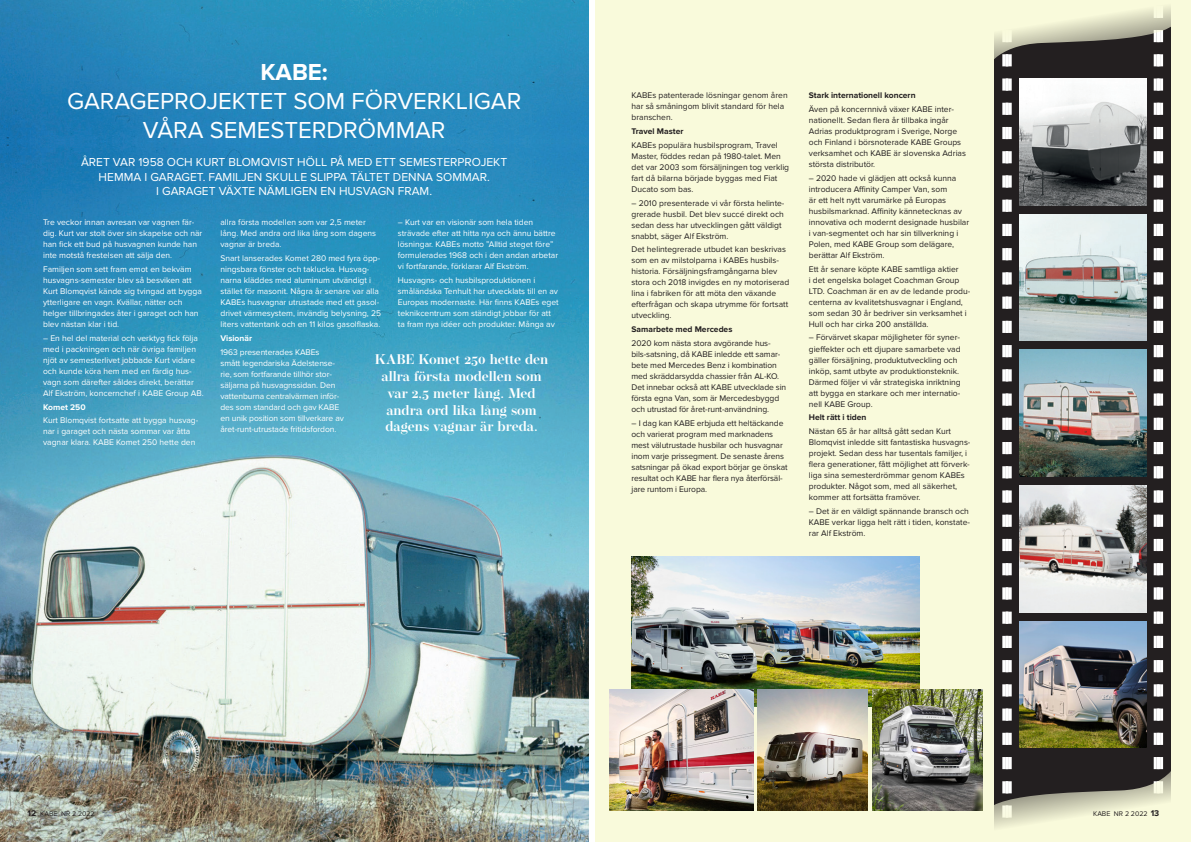
<style>
.page{position:relative;width:1191px;height:842px;background:#fff}
.page>*{position:absolute;margin:0;border:0;box-sizing:border-box;transform-origin:0 0}
.t1{font:24px/28.8px "Proxima Nova";color:#fff;text-align:center}
.t2{font:700 24px "Proxima Nova";color:#fff}
.t3{font:600 14px/16.8px "Operetta 12";color:#fff;text-align:center}
.t4{font:12px/14.4px "Proxima Nova";color:#fff;text-align:center}
.t5{font:8.5px/11px "Proxima Nova";color:#231f20}
.t6{font:8.5px/11px "Proxima Nova";color:#fff}
.t7{font:700 8.5px "Proxima Nova";color:#231f20}
.t8{font:700 8.5px "Proxima Nova";color:#fff}
.t9{font:7px "Proxima Nova";color:#231f20}
.s1{font-weight:700;font-size:8.6px}
</style>
<div class="page">
<div style="left:595px;top:0;width:596px;height:842px;background:#f9fadb"></div>
<img style="left:0;top:0;width:589px;height:842px">
<img style="left:982px;top:6px;width:189px;height:822px">
<img style="left:632px;top:557px;width:287px;height:149px">
<img style="left:757px;top:689px;width:110px;height:122px">
<img style="left:872px;top:689px;width:110px;height:122px">
<img style="left:609px;top:689px;width:144px;height:122px">
<p class="t2" style="left:260px;top:58px;width:69px">KABE:</p>
<p class="t1" style="left:67px;top:87px;width:456px">GARAGEPROJEKTET SOM FÖRVERKLIGAR<br>VÅRA SEMESTERDRÖMMAR</p>
<p class="t4" style="left:81px;top:155px;width:428px">ÅRET VAR 1958 OCH KURT BLOMQVIST HÖLL PÅ MED ETT SEMESTERPROJEKT<br>HEMMA I GARAGET. FAMILJEN SKULLE SLIPPA TÄLTET DENNA SOMMAR.<br>I GARAGET VÄXTE NÄMLIGEN EN HUSVAGN FRAM.</p>
<p class="t6" style="left:43px;top:217px;width:161px">Tre veckor innan avresan var vagnen fär&shy;dig. Kurt var stolt över sin skapelse och när han fick ett bud på husvagnen kunde han inte motstå frestelsen att sälja den.</p>
<p class="t6" style="left:43px;top:264px;width:160px">Familjen som sett fram emot en bekväm husvagns-semester blev så besviken att Kurt Blomqvist kände sig tvingad att bygga ytterligare en vagn. Kvällar, nätter och helger tillbringades åter i garaget och han blev nästan klar i tid.</p>
<p class="t6" style="left:43px;top:332px;width:162px">– En hel del material och verktyg fick följa med i packningen och när övriga familjen njöt av semesterlivet jobbade Kurt vidare och kunde köra hem med en färdig hus&shy;vagn som därefter såldes direkt, berättar Alf Ekström, koncernchef i KABE Group AB.</p>
<p class="t8" style="left:43px;top:402px;width:44px">Komet 250</p>
<p class="t6" style="left:43px;top:415px;width:157px">Kurt Blomqvist fortsatte att bygga husvag&shy;nar i garaget och nästa sommar var åtta vagnar klara. KABE Komet 250 hette den</p>
<p class="t6" style="left:220px;top:217px;width:157px">allra första modellen som var 2,5 meter lång. Med andra ord lika lång som dagens vagnar är breda.</p>
<p class="t6" style="left:220px;top:253px;width:162px">Snart lanserades Komet 280 med fyra öpp&shy;ningsbara fönster och taklucka. Husvag&shy;narna kläddes med aluminum utvändigt i stället för masonit. Några år senare var alla KABEs husvagnar utrustade med ett gasol&shy;drivet värmesystem, invändig belysning, 25 liters vattentank och en 11 kilos gasolflaska.</p>
<p class="t8" style="left:220px;top:333px;width:33px">Visionär</p>
<p class="t6" style="left:220px;top:346px;width:125px">1963 presenterades KABEs<br>smått legendariska Ädelstense&shy;rie, som fortfarande tillhör stor&shy;säljarna på husvagnssidan. Den vattenburna centralvärmen inför&shy;des som standard och gav KABE en unik position som tillverkare av året-runt-utrustade fritidsfordon.</p>
<p class="t6" style="left:398px;top:217px;width:162px">– Kurt var en visionär som hela tiden strävade efter att hitta nya och ännu bättre lösningar. KABEs motto ”Alltid steget före” formulerades 1968 och i den andan arbetar vi fortfarande, förklarar Alf Ekström.</p>
<p class="t6" style="left:398px;top:275px;width:162px">Husvagns- och husbilsproduktionen i småländska Tenhult har utvecklats till en av Europas modernaste. Här finns KABEs eget teknikcentrum som ständigt jobbar för att ta fram nya idéer och produkter. Många av</p>
<p class="t3" style="left:375px;top:351px;width:175px">KABE Komet 250 hette den allra första modellen som var 2,5 meter lång. Med andra ord lika lång som dagens vagnar är breda.</p>
<p class="t5" style="left:631px;top:90px;width:158px">KABEs patenterade lösningar genom åren har så småningom blivit standard för hela branschen.</p>
<p class="t7" style="left:631px;top:126px;width:54px">Travel Master</p>
<p class="t5" style="left:631px;top:140px;width:159px">KABEs populära husbilsprogram, Travel Master, föddes redan på 1980-talet. Men det var 2003 som försäljningen tog verklig fart då bilarna började byggas med Fiat Ducato som bas.</p>
<p class="t5" style="left:631px;top:197px;width:154px">– 2010 presenterade vi vår första helinte&shy;grerade husbil. Det blev succé direkt och sedan dess har utvecklingen gått väldigt snabbt, säger Alf Ekström.</p>
<p class="t5" style="left:631px;top:244px;width:159px">Det helintegrerade utbudet kan beskrivas som en av milstolparna i KABEs husbils&shy;historia. Försäljningsframgångarna blev stora och 2018 invigdes en ny motoriserad lina i fabriken för att möta den växande efterfrågan och skapa utrymme för fortsatt utveckling.</p>
<p class="t7" style="left:631px;top:325px;width:102px">Samarbete med Mercedes</p>
<p class="t5" style="left:631px;top:338px;width:156px">2020 kom nästa stora avgörande hus&shy;bils-satsning, då KABE inledde ett samar&shy;bete med Mercedes Benz i kombination med skräddarsydda chassier från AL-KO.<br>Det innebar också att KABE utvecklade sin första egna Van, som är Mercedesbyggd och utrustad för året-runt-användning.</p>
<p class="t5" style="left:631px;top:418px;width:158px">– I dag kan KABE erbjuda ett heltäckande och varierat program med marknadens mest välutrustade husbilar och husvagnar inom varje prissegment. De senaste årens satsningar på ökad export börjar ge önskat resultat och KABE har flera nya återförsäl&shy;jare runtom i Europa.</p>
<p class="t7" style="left:809px;top:90px;width:108px">Stark internationell koncern</p>
<p class="t5" style="left:809px;top:104px;width:159px">Även på koncernnivå växer KABE inter&shy;nationellt. Sedan flera år tillbaka ingår Adrias produktprogram i Sverige, Norge och Finland i börsnoterade KABE Groups verksamhet och KABE är slovenska Adrias största distributör.</p>
<p class="t5" style="left:809px;top:173px;width:162px">– 2020 hade vi glädjen att också kunna introducera Affinity Camper Van, som<br>är ett helt nytt varumärke på Europas husbilsmarknad. Affinity kännetecknas av innovativa och modernt designade husbilar i van-segmentet och har sin tillverkning i Polen, med KABE Group som delägare, berättar Alf Ekström.</p>
<p class="t5" style="left:809px;top:263px;width:163px">Ett år senare köpte KABE samtliga aktier<br>i det engelska bolaget Coachman Group LTD. Coachman är en av de ledande produ&shy;centerna av kvalitetshusvagnar i England, som sedan 30 år bedriver sin verksamhet i Hull och har cirka 200 anställda.</p>
<p class="t5" style="left:809px;top:332px;width:153px">– Förvärvet skapar möjligheter för syner&shy;gieffekter och ett djupare samarbete vad gäller försäljning, produktutveckling och inköp, samt utbyte av produktionsteknik.<br>Därmed följer vi vår strategiska inriktning att bygga en starkare och mer internatio&shy;nell KABE Group.</p>
<p class="t7" style="left:809px;top:413px;width:59px">Helt rätt i tiden</p>
<p class="t5" style="left:809px;top:426px;width:163px">Nästan 65 år har alltså gått sedan Kurt Blomqvist inledde sitt fantastiska husvagns&shy;projekt. Sedan dess har tusentals familjer, i flera generationer, fått möjlighet att förverk&shy;liga sina semesterdrömmar genom KABEs produkter. Något som, med all säkerhet, kommer att fortsätta framöver.</p>
<p class="t5" style="left:809px;top:506px;width:163px">– Det är en väldigt spännande bransch och<br>KABE verkar ligga helt rätt i tiden, konstate&shy;rar Alf Ekström.</p>
<p class="t9" style="left:28px;top:809px;width:69px"><span class="s1">12</span> KABE NR 2 2022</p>
<p class="t9" style="left:1093px;top:809px;width:68px">KABE NR 2 2022 <span class="s1">13</span></p>
</div>
